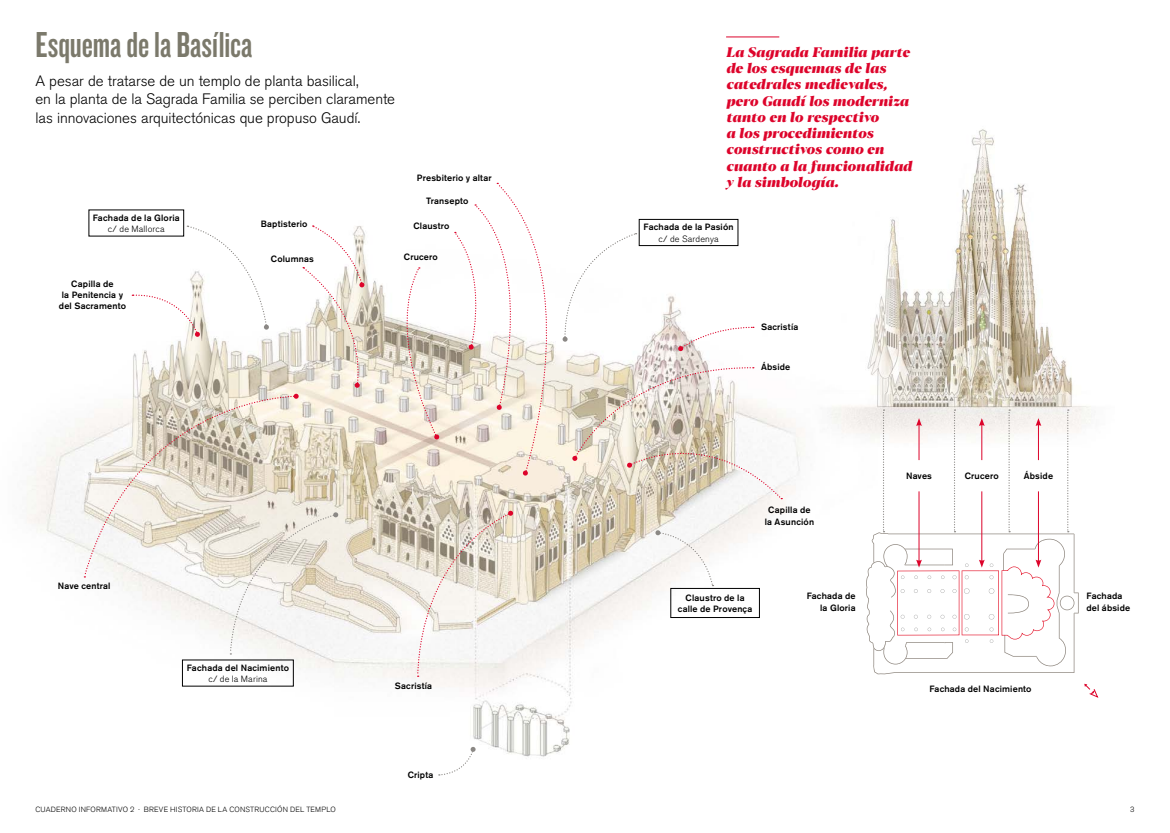
<style>
.page{position:relative;width:1170px;height:833px;background:#fff}
.page>*{position:absolute;margin:0;border:0;box-sizing:border-box;transform-origin:0 0}
.TXT_TIT_GRIS{font:37.5px "Knockout HTF48 Featherweight";color:#7b796b}
.COVER_INTRO{font:300 15px/18.8px "Akzidenz Grotesk BE";letter-spacing:-.005em;color:#000}
.TXT_DESTACAT{font:italic 800 13.75px/16.2px "Blacker Display";letter-spacing:.005em;color:#dd042b}
.TXT_PEU_SANS_IMATGES{font:500 9px/11.2px "Akzidenz Grotesk BE";letter-spacing:.02em;color:#000;text-align:center}
.TXT_PEU_SANS_IMATGES-2{font:300 9px "Akzidenz Grotesk BE";letter-spacing:.02em;color:#000}
.NAV{font:300 7.5px "Akzidenz Grotesk BE";letter-spacing:.025em;color:#000}
</style>
<div class="page">
<img style="left:27px;top:209px;width:859px;height:548px">
<img style="left:803px;top:129px;width:288px;height:338px">
<svg style="left:438px;top:747px;width:37px;height:29px"></svg>
<svg style="left:655px;top:530px;width:58px;height:56px"></svg>
<svg style="left:416px;top:510px;width:97px;height:167px"></svg>
<svg style="left:866px;top:409px;width:212px;height:265px"></svg>
<svg style="left:1084px;top:684px;width:14px;height:14px"></svg>
<div style="left:670px;top:588px;width:89px;height:30px;border:1px solid #000"></div>
<svg style="left:388px;top:267px;width:51px;height:173px"></svg>
<svg style="left:454px;top:182px;width:328px;height:317px"></svg>
<svg style="left:83px;top:225px;width:281px;height:429px"></svg>
<hr style="left:726px;top:36px;width:53px;height:1px;background:#dd042b">
<p class="TXT_TIT_GRIS" style="left:35px;top:26px;width:218px">Esquema de la Basílica</p>
<p class="COVER_INTRO" style="left:35px;top:71px;width:361px">A pesar de tratarse de un templo de planta basilical,<br>en la planta de la Sagrada Familia se perciben claramente las innovaciones arquitectónicas que propuso Gaudí.</p>
<p class="TXT_PEU_SANS_IMATGES" style="left:417px;top:172px;width:76px">Presbiterio y altar</p>
<p class="TXT_DESTACAT" style="left:726px;top:45px;width:187px">La Sagrada Familia parte de los esquemas de las catedrales medievales, pero Gaudí los moderniza tanto en lo respectivo<br>a los procedimientos constructivos como en cuanto a la funcionalidad y la simbología.</p>
<p class="TXT_PEU_SANS_IMATGES" style="left:426px;top:195px;width:44px">Transepto</p>
<p class="TXT_PEU_SANS_IMATGES" style="left:413px;top:220px;width:38px">Claustro</p>
<p class="TXT_PEU_SANS_IMATGES" style="left:93px;top:212px;width:88px">Fachada de la Gloria</p>
<p class="TXT_PEU_SANS_IMATGES-2" style="left:108px;top:224px;width:58px">c/ de Mallorca</p>
<p class="TXT_PEU_SANS_IMATGES" style="left:643px;top:222px;width:92px">Fachada de la Pasión</p>
<p class="TXT_PEU_SANS_IMATGES-2" style="left:658px;top:233px;width:62px">c/ de Sardenya</p>
<p class="TXT_PEU_SANS_IMATGES" style="left:261px;top:218px;width:48px">Baptisterio</p>
<p class="TXT_PEU_SANS_IMATGES" style="left:59px;top:278px;width:69px">Capilla de<br>la Penitencia y del Sacramento</p>
<p class="TXT_PEU_SANS_IMATGES" style="left:271px;top:253px;width:44px">Columnas</p>
<p class="TXT_PEU_SANS_IMATGES" style="left:404px;top:251px;width:36px">Crucero</p>
<p class="TXT_PEU_SANS_IMATGES" style="left:58px;top:580px;width:54px">Nave central</p>
<p class="TXT_PEU_SANS_IMATGES" style="left:187px;top:662px;width:104px">Fachada del Nacimiento</p>
<p class="TXT_PEU_SANS_IMATGES-2" style="left:208px;top:674px;width:61px">c/ de la Marina</p>
<p class="TXT_PEU_SANS_IMATGES" style="left:395px;top:680px;width:39px">Sacristía</p>
<p class="TXT_PEU_SANS_IMATGES" style="left:407px;top:769px;width:27px">Cripta</p>
<p class="TXT_PEU_SANS_IMATGES" style="left:761px;top:321px;width:39px">Sacristía</p>
<p class="TXT_PEU_SANS_IMATGES" style="left:761px;top:361px;width:31px">Ábside</p>
<p class="TXT_PEU_SANS_IMATGES" style="left:764px;top:504px;width:51px">Capilla de la Asunción</p>
<p class="TXT_PEU_SANS_IMATGES" style="left:677px;top:592px;width:76px">Claustro de la calle de Provença</p>
<p class="TXT_PEU_SANS_IMATGES" style="left:806px;top:590px;width:50px;text-align:right">Fachada de la Gloria</p>
<p class="TXT_PEU_SANS_IMATGES" style="left:905px;top:470px;width:27px">Naves</p>
<p class="TXT_PEU_SANS_IMATGES" style="left:964px;top:470px;width:36px">Crucero</p>
<p class="TXT_PEU_SANS_IMATGES" style="left:1023px;top:470px;width:31px">Ábside</p>
<p class="TXT_PEU_SANS_IMATGES" style="left:929px;top:683px;width:104px">Fachada del Nacimiento</p>
<p class="TXT_PEU_SANS_IMATGES" style="left:1086px;top:590px;width:45px;text-align:left">Fachada del ábside</p>
<p class="NAV" style="left:35px;top:805px;width:302px">CUADERNO INFORMATIVO 2 · BREVE HISTORIA DE LA CONSTRUCCIÓN DEL TEMPLO</p>
<p class="NAV" style="left:1129px;top:805px;width:6px">3</p>
</div>
